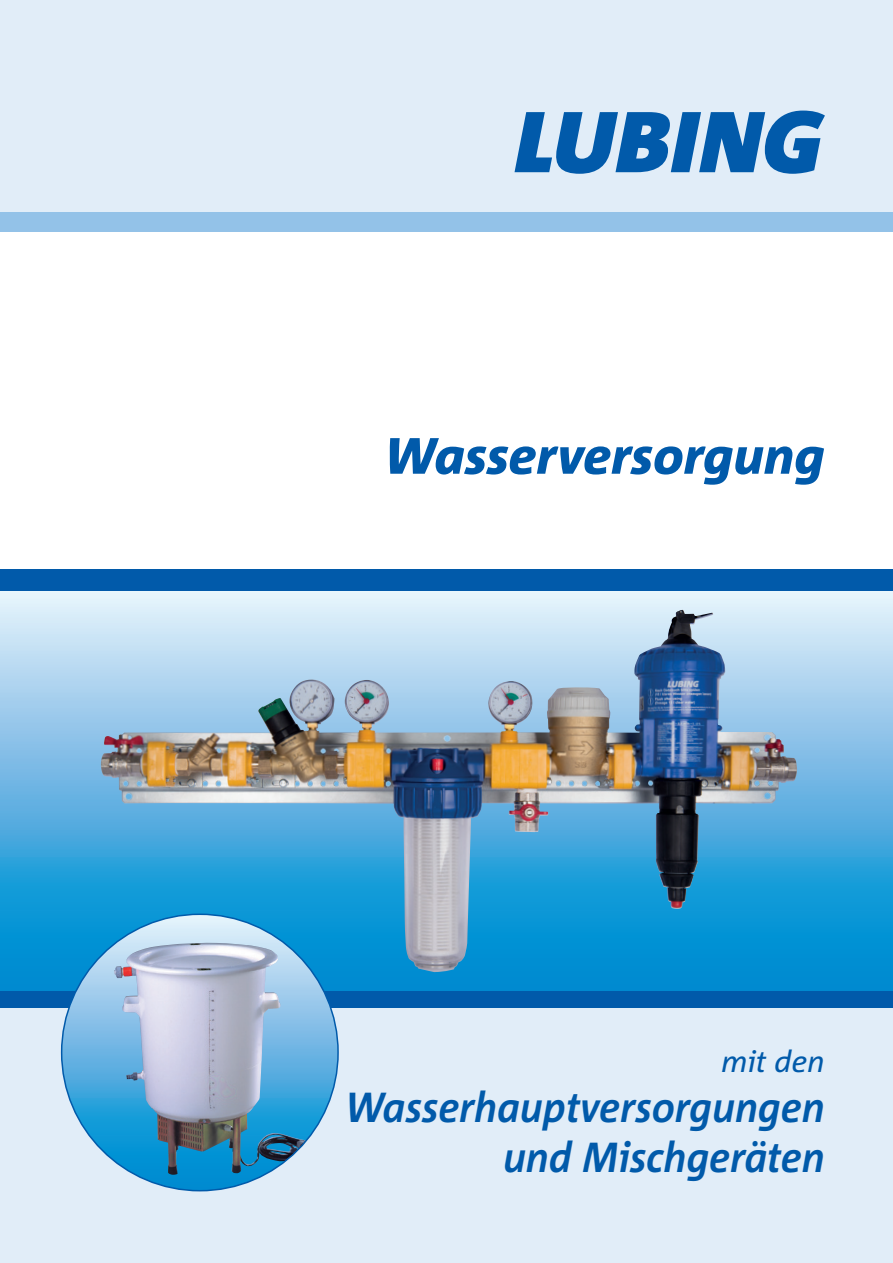
<style>
.page{position:relative;width:893px;height:1263px;background:#fff}
.page>*{position:absolute;margin:0;border:0;box-sizing:border-box;transform-origin:0 0}
.t1{font:italic 800 51px "Agro Sans";color:#015aaa}
.t2{font:italic 700 42px/50.4px "Agro Sans";color:#015aaa;text-align:right;scale:.93 1}
.t3{font:italic 30px "Agro Sans";color:#015aaa}
</style>
<div class="page">
<div style="left:0;top:0;width:893px;height:213px;background:#e1edf8"></div>
<div style="left:0;top:213px;width:893px;height:19px;background:#93c2e8"></div>
<div style="left:0;top:1008px;width:893px;height:255px;background:#e1edf8"></div>
<div style="left:0;top:991px;width:893px;height:17px;background:#015aaa"></div>
<div style="left:0;top:570px;width:893px;height:21px;background:#015aaa"></div>
<svg style="left:514px;top:111px;width:311px;height:63px"></svg>
<img style="left:0;top:591px;width:893px;height:400px">
<svg style="left:62px;top:914px;width:276px;height:277px;background:#71b8e3"></svg>
<img style="left:114px;top:944px;width:192px;height:231px">
<img style="left:343px;top:610px;width:339px;height:123px">
<p class="t1" style="left:385px;top:428px;width:442px">Wasserversorgung</p>
<p class="t3" style="left:721px;top:1045px;width:105px">mit den</p>
<p class="t2" style="left:345px;top:1082px;width:517px">Wasserhauptversorgungen und Mischgeräten</p>
</div>
